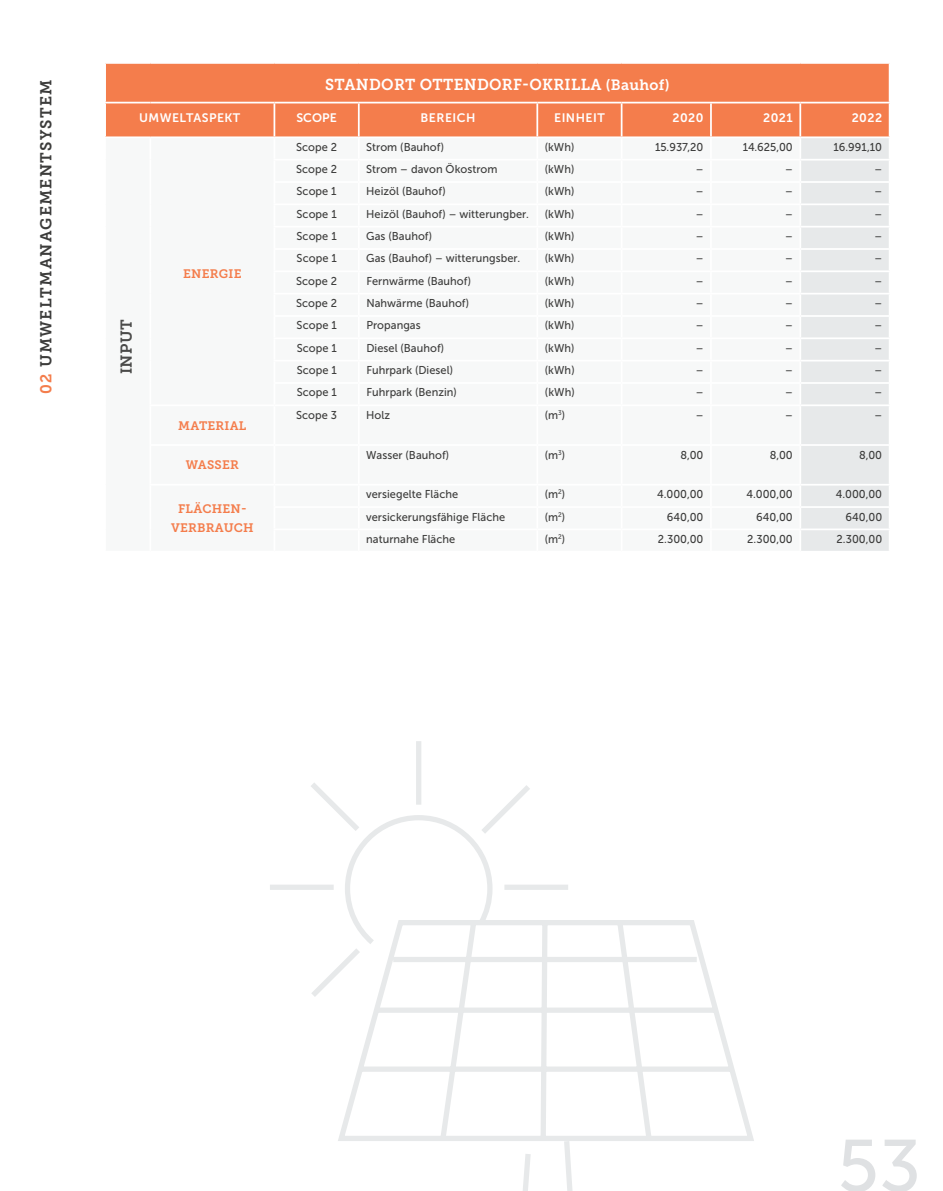
<style>
.page{position:relative;width:943px;height:1191px;background:#fff}
.page>*{position:absolute;margin:0;border:0;box-sizing:border-box;transform-origin:0 0}
.t1{font:73.5px "Museo Sans 500";color:#dfe1e3}
.t2{font:15.75px "Museo Slab 700";letter-spacing:.02em;color:#fff}
.t3{font:15.75px "Museo Slab 700";letter-spacing:.08em;color:#3c3c3b}
.t4{font:15.75px "Museo Slab 700";letter-spacing:.02em;color:#4a4a49}
.t5{font:12.25px "Museo Sans 700";letter-spacing:.04em;color:#fff}
.t6{font:12.25px/19.2px "Museo Slab 700";letter-spacing:.02em;color:#f47d4c;text-align:center}
.t7{font:11.38px "Museo Sans 500";letter-spacing:.005em;color:#3c3c3b}
.s1{color:#f47d4c}
.s2{font-size:14.88px}
</style>
<div class="page">
<svg style="left:270px;top:741px;width:484px;height:450px"></svg>
<div style="left:106px;top:64px;width:782px;height:72px;background:#f47d4c"></div>
<div style="left:801px;top:138px;width:87px;height:413px;background:#e7e9ea"></div>
<hr style="left:104px;top:102px;width:46px;height:1px;background:#fff">
<hr style="left:150px;top:102px;width:124px;height:1px;background:#fff">
<hr style="left:274px;top:102px;width:85px;height:1px;background:#fff">
<hr style="left:273px;top:103px;width:2px;height:33px;background:#fff">
<hr style="left:359px;top:102px;width:178px;height:1px;background:#fff">
<hr style="left:358px;top:103px;width:1px;height:33px;background:#fff">
<hr style="left:537px;top:102px;width:84px;height:1px;background:#fff">
<hr style="left:536px;top:103px;width:2px;height:33px;background:#fff">
<hr style="left:621px;top:102px;width:90px;height:1px;background:#fff">
<hr style="left:620px;top:103px;width:2px;height:33px;background:#fff">
<hr style="left:711px;top:102px;width:89px;height:1px;background:#fff">
<hr style="left:710px;top:103px;width:1px;height:33px;background:#fff">
<hr style="left:800px;top:102px;width:90px;height:1px;background:#fff">
<hr style="left:799px;top:103px;width:2px;height:33px;background:#fff">
<hr style="left:800px;top:159px;width:90px;height:1px;background:#fff">
<hr style="left:800px;top:181px;width:90px;height:2px;background:#fff">
<hr style="left:800px;top:203px;width:90px;height:2px;background:#fff">
<hr style="left:800px;top:226px;width:90px;height:1px;background:#fff">
<hr style="left:800px;top:248px;width:90px;height:2px;background:#fff">
<hr style="left:800px;top:270px;width:90px;height:2px;background:#fff">
<hr style="left:800px;top:293px;width:90px;height:1px;background:#fff">
<hr style="left:800px;top:315px;width:90px;height:2px;background:#fff">
<hr style="left:800px;top:337px;width:90px;height:2px;background:#fff">
<hr style="left:800px;top:360px;width:90px;height:1px;background:#fff">
<hr style="left:800px;top:382px;width:90px;height:2px;background:#fff">
<hr style="left:800px;top:404px;width:90px;height:2px;background:#fff">
<hr style="left:800px;top:444px;width:90px;height:2px;background:#fff">
<hr style="left:800px;top:484px;width:90px;height:1px;background:#fff">
<hr style="left:800px;top:506px;width:90px;height:2px;background:#fff">
<hr style="left:800px;top:528px;width:90px;height:2px;background:#fff">
<h2 class="t3" style="left:37px;top:394px;width:316px;rotate:-90deg"><span class="s1">02</span> UMWELTMANAGEMENTSYSTEM</h2>
<h2 class="t2" style="left:325px;top:75px;width:346px">STANDORT OTTENDORF-OKRILLA <span class="s2">(Bauhof)</span></h2>
<p class="t5" style="left:139px;top:111px;width:103px">UMWELTASPEKT</p>
<p class="t5" style="left:296px;top:111px;width:42px">SCOPE</p>
<p class="t5" style="left:420px;top:111px;width:56px">BEREICH</p>
<p class="t5" style="left:554px;top:111px;width:52px">EINHEIT</p>
<p class="t5" style="left:672px;top:111px;width:33px">2020</p>
<p class="t5" style="left:763px;top:111px;width:31px">2021</p>
<p class="t5" style="left:851px;top:111px;width:32px">2022</p>
<h2 class="t4" style="left:117px;top:374px;width:56px;rotate:-90deg">INPUT</h2>
<p class="t6" style="left:183px;top:265px;width:60px">ENERGIE</p>
<p class="t6" style="left:178px;top:416px;width:70px">MATERIAL</p>
<p class="t6" style="left:186px;top:456px;width:55px">WASSER</p>
<p class="t6" style="left:171px;top:499px;width:84px">FLÄCHEN-<br>VERBRAUCH</p>
<p class="t7" style="left:296px;top:141px;width:43px">Scope 2</p>
<p class="t7" style="left:366px;top:141px;width:79px">Strom (Bauhof)</p>
<p class="t7" style="left:544px;top:141px;width:31px">(kWh)</p>
<p class="t7" style="left:655px;top:141px;width:50px">15.937,20</p>
<p class="t7" style="left:742px;top:141px;width:51px">14.625,00</p>
<p class="t7" style="left:833px;top:141px;width:50px">16.991,10</p>
<p class="t7" style="left:296px;top:163px;width:43px">Scope 2</p>
<p class="t7" style="left:366px;top:163px;width:133px">Strom – davon Ökostrom</p>
<p class="t7" style="left:544px;top:163px;width:31px">(kWh)</p>
<p class="t7" style="left:695px;top:163px;width:9px">–</p>
<p class="t7" style="left:785px;top:163px;width:9px">–</p>
<p class="t7" style="left:874px;top:163px;width:9px">–</p>
<p class="t7" style="left:296px;top:185px;width:42px">Scope 1</p>
<p class="t7" style="left:366px;top:185px;width:81px">Heizöl (Bauhof)</p>
<p class="t7" style="left:545px;top:185px;width:31px">(kWh)</p>
<p class="t7" style="left:695px;top:185px;width:9px">–</p>
<p class="t7" style="left:785px;top:185px;width:9px">–</p>
<p class="t7" style="left:874px;top:185px;width:9px">–</p>
<p class="t7" style="left:296px;top:208px;width:42px">Scope 1</p>
<p class="t7" style="left:366px;top:208px;width:164px">Heizöl (Bauhof) – witterungber.</p>
<p class="t7" style="left:545px;top:208px;width:31px">(kWh)</p>
<p class="t7" style="left:695px;top:208px;width:9px">–</p>
<p class="t7" style="left:785px;top:208px;width:9px">–</p>
<p class="t7" style="left:874px;top:208px;width:9px">–</p>
<p class="t7" style="left:296px;top:230px;width:42px">Scope 1</p>
<p class="t7" style="left:366px;top:230px;width:67px">Gas (Bauhof)</p>
<p class="t7" style="left:545px;top:230px;width:31px">(kWh)</p>
<p class="t7" style="left:695px;top:230px;width:9px">–</p>
<p class="t7" style="left:785px;top:230px;width:9px">–</p>
<p class="t7" style="left:874px;top:230px;width:9px">–</p>
<p class="t7" style="left:296px;top:252px;width:42px">Scope 1</p>
<p class="t7" style="left:366px;top:252px;width:155px">Gas (Bauhof) – witterungsber.</p>
<p class="t7" style="left:545px;top:252px;width:31px">(kWh)</p>
<p class="t7" style="left:695px;top:252px;width:9px">–</p>
<p class="t7" style="left:785px;top:252px;width:9px">–</p>
<p class="t7" style="left:874px;top:252px;width:9px">–</p>
<p class="t7" style="left:296px;top:275px;width:43px">Scope 2</p>
<p class="t7" style="left:366px;top:275px;width:106px">Fernwärme (Bauhof)</p>
<p class="t7" style="left:545px;top:275px;width:31px">(kWh)</p>
<p class="t7" style="left:696px;top:275px;width:9px">–</p>
<p class="t7" style="left:785px;top:275px;width:9px">–</p>
<p class="t7" style="left:874px;top:275px;width:9px">–</p>
<p class="t7" style="left:296px;top:297px;width:43px">Scope 2</p>
<p class="t7" style="left:366px;top:297px;width:104px">Nahwärme (Bauhof)</p>
<p class="t7" style="left:545px;top:297px;width:31px">(kWh)</p>
<p class="t7" style="left:696px;top:297px;width:9px">–</p>
<p class="t7" style="left:785px;top:297px;width:9px">–</p>
<p class="t7" style="left:874px;top:297px;width:9px">–</p>
<p class="t7" style="left:297px;top:319px;width:42px">Scope 1</p>
<p class="t7" style="left:366px;top:319px;width:56px">Propangas</p>
<p class="t7" style="left:545px;top:319px;width:31px">(kWh)</p>
<p class="t7" style="left:696px;top:319px;width:9px">–</p>
<p class="t7" style="left:785px;top:319px;width:9px">–</p>
<p class="t7" style="left:874px;top:319px;width:9px">–</p>
<p class="t7" style="left:297px;top:341px;width:42px">Scope 1</p>
<p class="t7" style="left:366px;top:341px;width:79px">Diesel (Bauhof)</p>
<p class="t7" style="left:545px;top:341px;width:31px">(kWh)</p>
<p class="t7" style="left:696px;top:341px;width:9px">–</p>
<p class="t7" style="left:785px;top:341px;width:9px">–</p>
<p class="t7" style="left:874px;top:341px;width:9px">–</p>
<p class="t7" style="left:297px;top:364px;width:42px">Scope 1</p>
<p class="t7" style="left:366px;top:364px;width:88px">Fuhrpark (Diesel)</p>
<p class="t7" style="left:545px;top:364px;width:31px">(kWh)</p>
<p class="t7" style="left:696px;top:364px;width:9px">–</p>
<p class="t7" style="left:785px;top:364px;width:9px">–</p>
<p class="t7" style="left:874px;top:364px;width:9px">–</p>
<p class="t7" style="left:297px;top:386px;width:42px">Scope 1</p>
<p class="t7" style="left:366px;top:386px;width:92px">Fuhrpark (Benzin)</p>
<p class="t7" style="left:545px;top:386px;width:31px">(kWh)</p>
<p class="t7" style="left:696px;top:386px;width:9px">–</p>
<p class="t7" style="left:785px;top:386px;width:9px">–</p>
<p class="t7" style="left:874px;top:386px;width:9px">–</p>
<p class="t7" style="left:296px;top:409px;width:42px">Scope 3</p>
<p class="t7" style="left:366px;top:409px;width:25px">Holz</p>
<p class="t7" style="left:545px;top:409px;width:22px">(m<sup>3</sup>)</p>
<p class="t7" style="left:695px;top:409px;width:9px">–</p>
<p class="t7" style="left:785px;top:409px;width:9px">–</p>
<p class="t7" style="left:874px;top:409px;width:9px">–</p>
<p class="t7" style="left:366px;top:448px;width:85px">Wasser (Bauhof)</p>
<p class="t7" style="left:545px;top:448px;width:22px">(m<sup>3</sup>)</p>
<p class="t7" style="left:680px;top:448px;width:25px">8,00</p>
<p class="t7" style="left:769px;top:448px;width:25px">8,00</p>
<p class="t7" style="left:859px;top:448px;width:25px">8,00</p>
<p class="t7" style="left:366px;top:488px;width:94px">versiegelte Fläche</p>
<p class="t7" style="left:545px;top:488px;width:22px">(m<sup>2</sup>)</p>
<p class="t7" style="left:657px;top:488px;width:48px">4.000,00</p>
<p class="t7" style="left:746px;top:488px;width:48px">4.000,00</p>
<p class="t7" style="left:836px;top:488px;width:48px">4.000,00</p>
<p class="t7" style="left:366px;top:510px;width:140px">versickerungsfähige Fläche</p>
<p class="t7" style="left:545px;top:510px;width:22px">(m<sup>2</sup>)</p>
<p class="t7" style="left:667px;top:510px;width:38px">640,00</p>
<p class="t7" style="left:756px;top:510px;width:38px">640,00</p>
<p class="t7" style="left:845px;top:510px;width:38px">640,00</p>
<p class="t7" style="left:366px;top:533px;width:91px">naturnahe Fläche</p>
<p class="t7" style="left:545px;top:533px;width:22px">(m<sup>2</sup>)</p>
<p class="t7" style="left:658px;top:533px;width:47px">2.300,00</p>
<p class="t7" style="left:747px;top:533px;width:47px">2.300,00</p>
<p class="t7" style="left:836px;top:533px;width:47px">2.300,00</p>
<h1 class="t1" style="left:837px;top:1126px;width:85px">53</h1>
</div>
